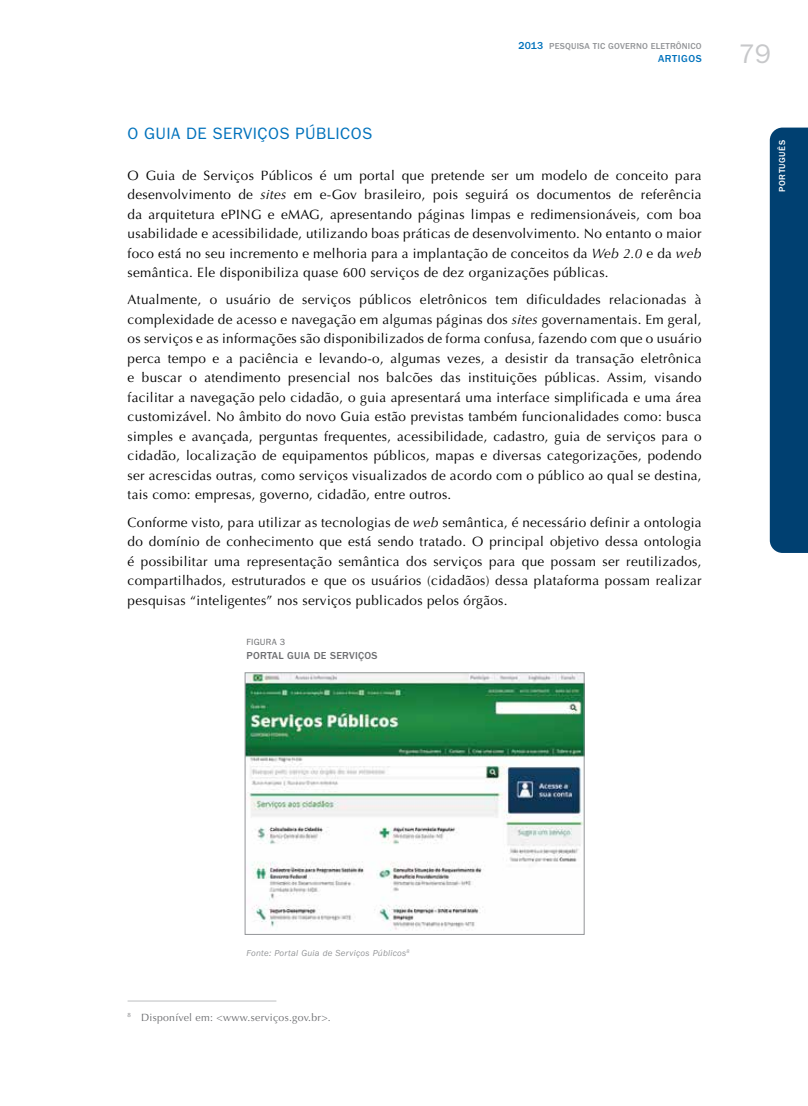
<style>
.page{position:relative;width:808px;height:1106px;background:#fff}
.page>*{position:absolute;margin:0;border:0;box-sizing:border-box;transform-origin:0 0}
.t1{font:27px "ITC Franklin Gothic Std";color:#c7c8ca}
.t2{font:16.5px "ITC Franklin Gothic Std";letter-spacing:.025em;color:#0072bc}
.t3{font:13.5px/19.5px "Optima LT Std";letter-spacing:.025em;color:#000;text-align:justify}
.t4{font:10.5px "Optima LT Std";letter-spacing:.025em;color:#6d6e71}
.t5{font:500 10.5px "ITC Franklin Gothic Std";letter-spacing:.025em;color:#6d6e71}
.t6{font:500 10.5px "ITC Franklin Gothic Std";letter-spacing:.05em;color:#0072bc}
.t7{font:italic 9px "ITC Franklin Gothic Std";letter-spacing:.025em;color:#939598}
.t8{font:500 9px "ITC Franklin Gothic Std";letter-spacing:.02em;color:#939598}
.t9{font:500 9px "ITC Franklin Gothic Std";letter-spacing:.05em;color:#fff}
.t10{font:9px "ITC Franklin Gothic Std";letter-spacing:.025em;color:#6d6e71}
.s1{font-size:10.5px;color:#0072bc}
.s2{font-style:italic}
</style>
<div class="page">
<div style="left:770px;top:128px;width:37px;height:425px;background:#004071"></div>
<img style="left:247px;top:674px;width:335px;height:257px">
<div style="left:245px;top:672px;width:339px;height:262px;border:1px solid #939598"></div>
<hr style="left:128px;top:1000px;width:148px;height:1px;background:#bcbec0">
<p class="t8" style="left:518px;top:41px;width:185px"><span class="s1">2013</span> PESQUISA TIC GOVERNO ELETRÔNICO</p>
<p class="t6" style="left:658px;top:53px;width:45px">ARTIGOS</p>
<h1 class="t1" style="left:739px;top:38px;width:34px">79</h1>
<p class="t2" style="left:128px;top:124px;width:246px">O GUIA DE SERVIÇOS PÚBLICOS</p>
<p class="t3" style="left:128px;top:166px;width:576px">O Guia de Serviços Públicos é um portal que pretende ser um modelo de conceito para desenvolvimento de <span class="s2">sites</span> em e-Gov brasileiro, pois seguirá os documentos de referência da arquitetura ePING e eMAG, apresentando páginas limpas e redimensionáveis, com boa usabilidade e acessibilidade, utilizando boas práticas de desenvolvimento. No entanto o maior foco está no seu incremento e melhoria para a implantação de conceitos da <span class="s2">Web 2.0</span> e da <span class="s2">web </span>semântica. Ele disponibiliza quase 600 serviços de dez organizações públicas.</p>
<p class="t3" style="left:128px;top:290px;width:576px">Atualmente, o usuário de serviços públicos eletrônicos tem dificuldades relacionadas à complexidade de acesso e navegação em algumas páginas dos <span class="s2">sites</span> governamentais. Em geral, os serviços e as informações são disponibilizados de forma confusa, fazendo com que o usuário perca tempo e a paciência e levando-o, algumas vezes, a desistir da transação eletrônica e buscar o atendimento presencial nos balcões das instituições públicas. Assim, visando facilitar a navegação pelo cidadão, o guia apresentará uma interface simplificada e uma área customizável. No âmbito do novo Guia estão previstas também funcionalidades como: busca simples e avançada, perguntas frequentes, acessibilidade, cadastro, guia de serviços para o cidadão, localização de equipamentos públicos, mapas e diversas categorizações, podendo ser acrescidas outras, como serviços visualizados de acordo com o público ao qual se destina, tais como: empresas, governo, cidadão, entre outros.</p>
<p class="t3" style="left:128px;top:512px;width:576px">Conforme visto, para utilizar as tecnologias de <span class="s2">web</span> semântica, é necessário definir a ontologia do domínio de conhecimento que está sendo tratado. O principal objetivo dessa ontologia é possibilitar uma representação semântica dos serviços para que possam ser reutilizados, compartilhados, estruturados e que os usuários (cidadãos) dessa plataforma possam realizar pesquisas “inteligentes” nos serviços publicados pelos órgãos.</p>
<p class="t10" style="left:247px;top:637px;width:40px">FIGURA 3</p>
<p class="t5" style="left:247px;top:649px;width:132px">PORTAL GUIA DE SERVIÇOS</p>
<p class="t9" style="left:777px;top:192px;width:53px;rotate:-90deg">PORTUGUÊS</p>
<p class="t7" style="left:247px;top:948px;width:164px">Fonte: Portal Guia de Serviços Públicos<sup>8</sup></p>
<p class="t4" style="left:128px;top:1011px;width:205px"><sup>8</sup> Disponível em: &lt;www.serviços.gov.br&gt;.</p>
</div>
